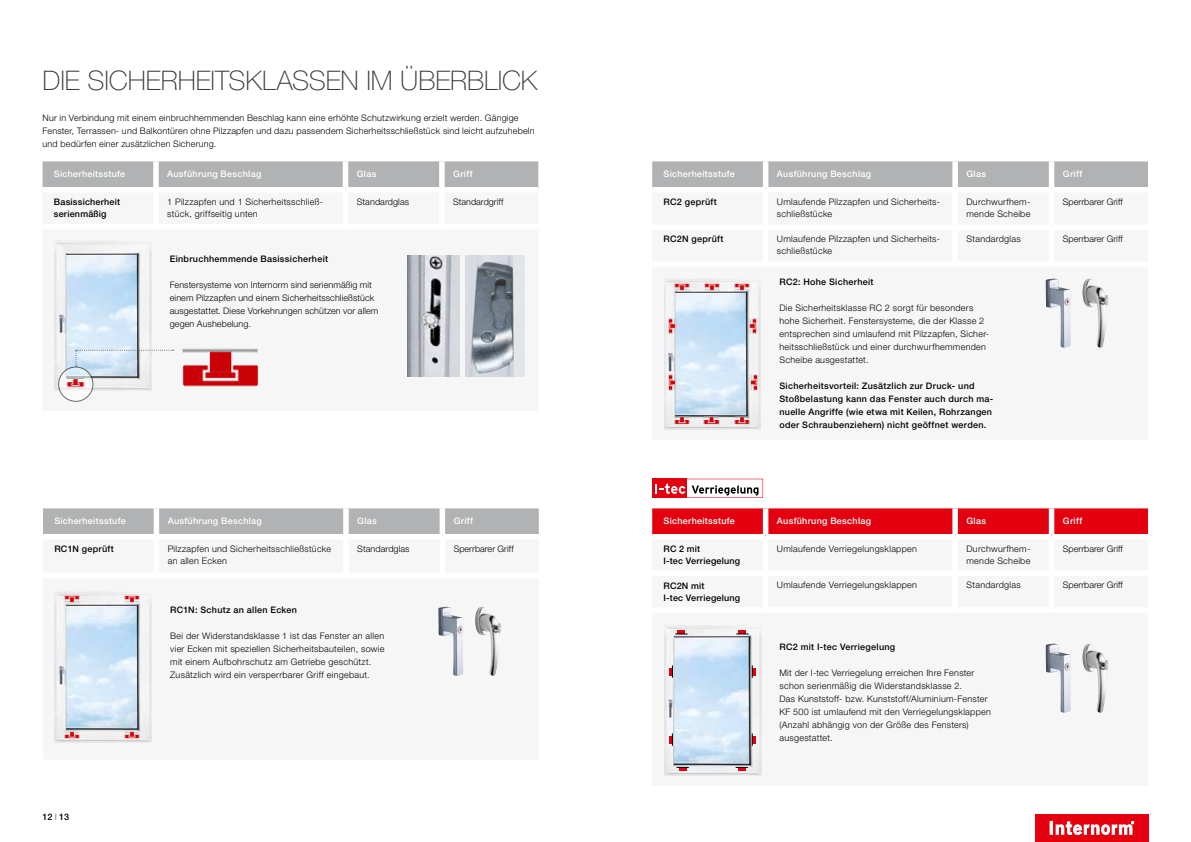
<style>
.page{position:relative;width:1191px;height:842px;background:#fff}
.page>*{position:absolute;margin:0;border:0;box-sizing:border-box;transform-origin:0 0}
.t1{font:100 27px "Helvetica Neue LT Pro";letter-spacing:-.005em;color:#3b3b3a}
.t2{font:300 9px/13px "Helvetica Neue LT Pro";letter-spacing:.03em;color:#000}
.t3{font:500 9px/12px "Helvetica Neue LT Pro";letter-spacing:.03em;color:#000}
.t4{font:300 9px/13px "Helvetica Neue LT Pro";letter-spacing:.01em;color:#000}
.t5{font:500 9px "Helvetica Neue LT Pro";letter-spacing:.035em;color:#fff}
.t6{font:300 9px "Helvetica Neue LT Pro";letter-spacing:.005em;color:#000}
.t7{font:300 9px "Helvetica Neue LT Pro";color:#000}
.s1{font-weight:100}
</style>
<div class="page">
<div style="left:1035px;top:814px;width:113px;height:28px;background:#e3000f"></div>
<svg style="left:1050px;top:821px;width:83px;height:14px"></svg>
<div style="left:43px;top:161px;width:495px;height:26px;background:#b1b2b3"></div>
<div style="left:60px;top:241px;width:465px;height:161px;background:#f6f6f6"></div>
<div style="left:153px;top:161px;width:6px;height:26px;background:#fff"></div>
<div style="left:343px;top:161px;width:5px;height:26px;background:#fff"></div>
<div style="left:439px;top:161px;width:5px;height:26px;background:#fff"></div>
<img style="left:407px;top:255px;width:53px;height:121px">
<img style="left:466px;top:255px;width:58px;height:121px">
<img style="left:54px;top:240px;width:97px;height:151px">
<img style="left:179px;top:342px;width:83px;height:59px">
<svg style="left:59px;top:367px;width:34px;height:34px"></svg>
<div style="left:58px;top:367px;width:35px;height:35px;border:1px solid #000;border-radius:50%"></div>
<svg style="left:75px;top:350px;width:99px;height:16px"></svg>
<img style="left:67px;top:377px;width:18px;height:13px">
<div style="left:43px;top:508px;width:496px;height:26px;background:#b1b2b3"></div>
<div style="left:154px;top:508px;width:5px;height:26px;background:#fff"></div>
<div style="left:343px;top:508px;width:6px;height:26px;background:#fff"></div>
<div style="left:439px;top:508px;width:6px;height:26px;background:#fff"></div>
<img style="left:55px;top:591px;width:97px;height:151px">
<img style="left:64px;top:730px;width:15px;height:11px">
<img style="left:124px;top:730px;width:15px;height:11px">
<img style="left:64px;top:592px;width:15px;height:12px">
<img style="left:124px;top:592px;width:15px;height:12px">
<div style="left:652px;top:161px;width:496px;height:26px;background:#b1b2b3"></div>
<div style="left:763px;top:161px;width:5px;height:26px;background:#fff"></div>
<div style="left:952px;top:161px;width:6px;height:26px;background:#fff"></div>
<div style="left:1048px;top:161px;width:6px;height:26px;background:#fff"></div>
<img style="left:1082px;top:279px;width:26px;height:69px">
<img style="left:1045px;top:279px;width:25px;height:69px">
<img style="left:664px;top:279px;width:97px;height:150px">
<img style="left:734px;top:416px;width:16px;height:11px">
<img style="left:674px;top:416px;width:16px;height:11px">
<img style="left:704px;top:416px;width:15px;height:11px">
<img style="left:749px;top:375px;width:11px;height:15px">
<img style="left:748px;top:319px;width:11px;height:15px">
<img style="left:734px;top:280px;width:15px;height:11px">
<img style="left:704px;top:280px;width:15px;height:11px">
<img style="left:674px;top:280px;width:16px;height:11px">
<img style="left:665px;top:375px;width:11px;height:15px">
<img style="left:665px;top:319px;width:11px;height:15px">
<div style="left:652px;top:479px;width:35px;height:19px;background:#e3000f"></div>
<svg style="left:655px;top:479px;width:108px;height:19px"></svg>
<div style="left:652px;top:508px;width:496px;height:26px;background:#e3000f"></div>
<div style="left:763px;top:508px;width:5px;height:26px;background:#fff"></div>
<div style="left:952px;top:508px;width:6px;height:26px;background:#fff"></div>
<div style="left:1048px;top:508px;width:6px;height:26px;background:#fff"></div>
<img style="left:1082px;top:643px;width:26px;height:70px">
<img style="left:1045px;top:643px;width:25px;height:70px">
<img style="left:664px;top:625px;width:97px;height:151px">
<svg style="left:676px;top:767px;width:13px;height:4px"></svg>
<svg style="left:735px;top:767px;width:13px;height:4px"></svg>
<svg style="left:668px;top:733px;width:5px;height:13px"></svg>
<svg style="left:668px;top:665px;width:5px;height:13px"></svg>
<svg style="left:675px;top:630px;width:12px;height:5px"></svg>
<svg style="left:736px;top:630px;width:12px;height:5px"></svg>
<svg style="left:752px;top:665px;width:4px;height:13px"></svg>
<svg style="left:752px;top:733px;width:4px;height:13px"></svg>
<img style="left:475px;top:607px;width:26px;height:69px">
<img style="left:438px;top:607px;width:25px;height:69px">
<h1 class="t1" style="left:43px;top:65px;width:496px">DI E SICHERHEITSKLASSEN IM ÜBERBLICK</h1>
<p class="t2" style="left:43px;top:111px;width:493px">Nur in Verbindung mit einem einbruchhemmenden Beschlag kann eine erhöhte Schutzwirkung erzielt werden. Gängige<br>Fenster, Terrassen- und Balkontüren ohne Pilzzapfen und dazu passendem Sicherheitsschließstück sind leicht aufzuhebeln und bedürfen einer zusätzlichen Sicherung.</p>
<p class="t5" style="left:54px;top:169px;width:73px">Sicherheitsstufe</p>
<p class="t5" style="left:167px;top:169px;width:96px">Ausführung Beschlag</p>
<p class="t5" style="left:357px;top:169px;width:21px">Glas</p>
<p class="t5" style="left:453px;top:169px;width:21px">Griff</p>
<p class="t3" style="left:54px;top:195px;width:68px">Basissicherheit serienmäßig</p>
<p class="t2" style="left:167px;top:195px;width:157px;line-height:12px">1 Pilzzapfen und 1 Sicherheitsschließ&shy;stück, griffseitig unten</p>
<p class="t4" style="left:357px;top:195px;width:54px">Standardglas</p>
<p class="t7" style="left:453px;top:196px;width:52px">Standardgriff</p>
<p class="t3" style="left:170px;top:252px;width:160px">Einbruchhemmende Basissicherheit</p>
<p class="t4" style="left:170px;top:278px;width:210px">Fenstersysteme von Internorm sind serienmäßig mit einem Pilzzapfen und einem Sicherheitsschließstück ausgestattet. Diese Vorkehrungen schützen vor allem gegen Aushebelung.</p>
<p class="t5" style="left:54px;top:516px;width:73px">Sicherheitsstufe</p>
<p class="t5" style="left:168px;top:516px;width:96px">Ausführung Beschlag</p>
<p class="t5" style="left:357px;top:516px;width:21px">Glas</p>
<p class="t5" style="left:454px;top:516px;width:21px">Griff</p>
<p class="t3" style="left:54px;top:542px;width:61px">RC1N geprüft</p>
<p class="t2" style="left:168px;top:542px;width:165px;line-height:12px">Pilzzapfen und Sicherheitsschließstücke an allen Ecken</p>
<p class="t4" style="left:357px;top:542px;width:54px">Standardglas</p>
<p class="t6" style="left:454px;top:543px;width:62px">Sperrbarer Griff</p>
<p class="t3" style="left:43px;top:811px;width:28px">12 <span class="s1">I</span> 13</p>
<p class="t3" style="left:170px;top:604px;width:128px">RC1N: Schutz an allen Ecken</p>
<p class="t2" style="left:170px;top:629px;width:216px">Bei der Widerstandsklasse 1 ist das Fenster an allen vier Ecken mit speziellen Sicherheitsbauteilen, sowie mit einem Aufbohrschutz am Getriebe geschützt.<br>Zusätzlich wird ein versperrbarer Griff eingebaut.</p>
<p class="t5" style="left:663px;top:169px;width:73px">Sicherheitsstufe</p>
<p class="t5" style="left:777px;top:169px;width:96px">Ausführung Beschlag</p>
<p class="t5" style="left:966px;top:169px;width:21px">Glas</p>
<p class="t5" style="left:1063px;top:169px;width:21px">Griff</p>
<p class="t3" style="left:663px;top:195px;width:55px">RC2 geprüft</p>
<p class="t2" style="left:777px;top:195px;width:165px;line-height:12px">Umlaufende Pilzzapfen und Sicherheits&shy;schließstücke</p>
<p class="t2" style="left:966px;top:195px;width:65px;line-height:12px">Durchwurfhem&shy;mende Scheibe</p>
<p class="t6" style="left:1063px;top:196px;width:62px">Sperrbarer Griff</p>
<p class="t3" style="left:663px;top:233px;width:62px">RC2N geprüft</p>
<p class="t2" style="left:777px;top:233px;width:165px;line-height:12px">Umlaufende Pilzzapfen und Sicherheits&shy;schließstücke</p>
<p class="t2" style="left:966px;top:232px;width:56px">Standardglas</p>
<p class="t6" style="left:1063px;top:233px;width:62px">Sperrbarer Griff</p>
<p class="t3" style="left:779px;top:276px;width:96px">RC2: Hohe Sicherheit</p>
<p class="t2" style="left:779px;top:301px;width:211px">Die Sicherheitsklasse RC 2 sorgt für besonders hohe Sicherheit. Fenstersysteme, die der Klasse 2 entsprechen sind umlaufend mit Pilzzapfen, Sicher&shy;heitsschließstück und einer durchwurfhemmenden Scheibe ausgestattet.</p>
<p class="t3" style="left:779px;top:379px;width:215px;line-height:13px">Sicherheitsvorteil: Zusätzlich zur Druck- und Stoßbelastung kann das Fenster auch durch ma&shy;nuelle Angriffe (wie etwa mit Keilen, Rohrzangen oder Schraubenziehern) nicht geöffnet werden.</p>
<p class="t5" style="left:663px;top:516px;width:73px">Sicherheitsstufe</p>
<p class="t5" style="left:777px;top:516px;width:96px">Ausführung Beschlag</p>
<p class="t5" style="left:966px;top:516px;width:21px">Glas</p>
<p class="t5" style="left:1063px;top:516px;width:21px">Griff</p>
<p class="t3" style="left:663px;top:542px;width:78px">RC 2 mit<br>I -tec Verriegelung</p>
<p class="t2" style="left:777px;top:542px;width:142px">Umlaufende Verriegelungsklappen</p>
<p class="t2" style="left:966px;top:542px;width:65px;line-height:12px">Durchwurfhem&shy;mende Scheibe</p>
<p class="t6" style="left:1063px;top:543px;width:62px">Sperrbarer Griff</p>
<p class="t3" style="left:663px;top:579px;width:78px">RC2N mit<br>I -tec Verriegelung</p>
<p class="t2" style="left:777px;top:578px;width:142px">Umlaufende Verriegelungsklappen</p>
<p class="t2" style="left:966px;top:578px;width:56px">Standardglas</p>
<p class="t6" style="left:1063px;top:579px;width:62px">Sperrbarer Griff</p>
<p class="t3" style="left:779px;top:641px;width:117px">RC2 mit I -tec Verriegelung</p>
<p class="t2" style="left:779px;top:666px;width:213px">Mit der I-tec Verriegelung erreichen Ihre Fenster schon serienmäßig die Widerstandsklasse 2.<br>Das Kunststoff- bzw. Kunststoff/Aluminium-Fenster KF 500 ist umlaufend mit den Verriegelungsklappen (Anzahl abhängig von der Größe des Fensters) ausgestattet.</p>
</div>
